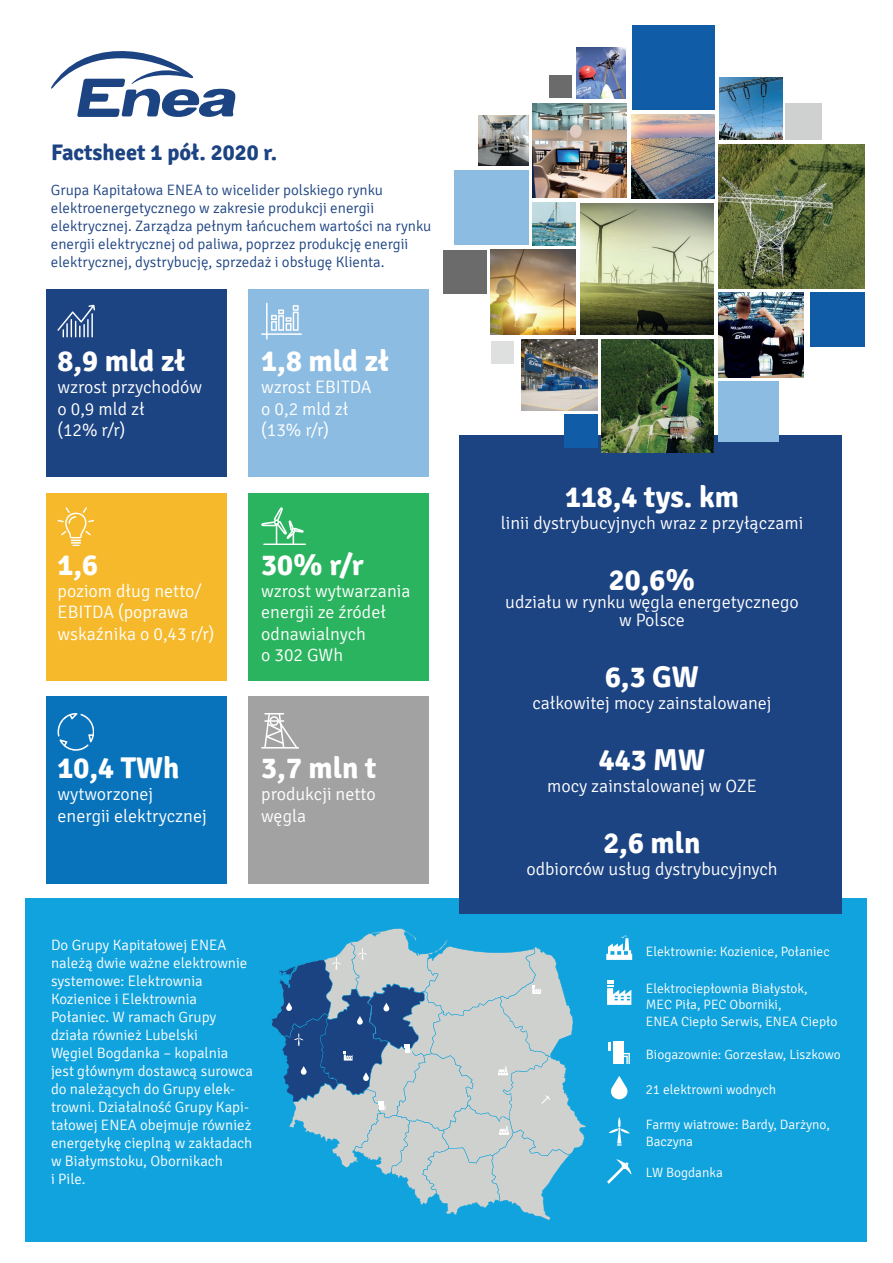
<style>
.page{position:relative;width:893px;height:1263px;background:#fff}
.page>*{position:absolute;margin:0;border:0;box-sizing:border-box;transform-origin:0 0}
.t1{font:700 30px "Signika";color:#fff}
.t2{font:700 22.5px "Signika";color:#1c4382}
.t3{font:300 18px/21.6px "Signika";color:#fff}
.t4{font:300 15px/18px "Signika";color:#fff}
.t5{font:300 15px/18px "Signika";color:#1c4382}
.t6{font:300 13.5px/16.2px "Signika";color:#fff}
</style>
<div class="page">
<div style="left:26px;top:898px;width:841px;height:344px;background:#11a3dd"></div>
<div style="left:459px;top:435px;width:383px;height:478px;background:#1c4382"></div>
<svg style="left:611px;top:1076px;width:16px;height:23px"></svg>
<svg style="left:606px;top:935px;width:26px;height:25px"></svg>
<svg style="left:609px;top:1117px;width:21px;height:28px"></svg>
<svg style="left:607px;top:1159px;width:24px;height:24px"></svg>
<div style="left:613px;top:1042px;width:11px;height:22px;background:#fff"></div>
<svg style="left:609px;top:1042px;width:2px;height:9px"></svg>
<svg style="left:624px;top:1053px;width:6px;height:11px"></svg>
<svg style="left:607px;top:980px;width:24px;height:25px"></svg>
<svg style="left:51px;top:51px;width:185px;height:66px"></svg>
<div style="left:46px;top:289px;width:181px;height:188px;background:#1c4382"></div>
<div style="left:248px;top:289px;width:181px;height:188px;background:#8cbce1"></div>
<div style="left:46px;top:493px;width:181px;height:187px;background:#f5b92b"></div>
<div style="left:248px;top:493px;width:181px;height:187px;background:#2bb45f"></div>
<div style="left:46px;top:697px;width:181px;height:187px;background:#0873bb"></div>
<div style="left:248px;top:697px;width:181px;height:187px;background:#a2a2a3"></div>
<svg style="left:58px;top:305px;width:37px;height:32px"></svg>
<svg style="left:261px;top:303px;width:41px;height:36px"></svg>
<svg style="left:58px;top:507px;width:36px;height:39px"></svg>
<svg style="left:261px;top:507px;width:44px;height:38px"></svg>
<svg style="left:58px;top:713px;width:36px;height:37px"></svg>
<hr style="left:261px;top:747px;width:38px;height:1px;background:#fff">
<svg style="left:264px;top:713px;width:33px;height:34px"></svg>
<svg style="left:271px;top:928px;width:315px;height:292px"></svg>
<div style="left:632px;top:26px;width:82px;height:84px;background:#105ca7"></div>
<div style="left:549px;top:75px;width:23px;height:23px;background:#6c6b6c"></div>
<div style="left:785px;top:103px;width:37px;height:37px;background:#cfd1d0"></div>
<div style="left:454px;top:170px;width:75px;height:75px;background:#8cbce1"></div>
<div style="left:443px;top:250px;width:44px;height:43px;background:#6c6b6c"></div>
<div style="left:810px;top:293px;width:54px;height:54px;background:#105ca7"></div>
<div style="left:491px;top:341px;width:23px;height:23px;background:#dedfdf"></div>
<div style="left:719px;top:382px;width:60px;height:60px;background:#8cbce1"></div>
<div style="left:565px;top:415px;width:33px;height:33px;background:#105ca7"></div>
<img style="left:719px;top:293px;width:85px;height:85px">
<img style="left:720px;top:77px;width:62px;height:63px">
<img style="left:478px;top:115px;width:50px;height:51px">
<img style="left:576px;top:47px;width:50px;height:51px">
<img style="left:580px;top:203px;width:134px;height:131px">
<img style="left:602px;top:339px;width:111px;height:114px">
<img style="left:521px;top:339px;width:77px;height:71px">
<img style="left:632px;top:115px;width:82px;height:84px">
<img style="left:533px;top:203px;width:42px;height:42px">
<img style="left:533px;top:103px;width:93px;height:94px">
<img style="left:490px;top:249px;width:86px;height:86px">
<img style="left:719px;top:145px;width:145px;height:143px">
<p class="t2" style="left:51px;top:139px;width:228px">Factsheet 1 pół. 2020 r.</p>
<p class="t5" style="left:51px;top:181px;width:382px">Grupa Kapitałowa ENEA to wicelider polskiego rynku elektroenergetycznego w zakresie produkcji energii elektrycznej. Zarządza pełnym łańcuchem wartości na rynku energii elektrycznej od paliwa, poprzez produkcję energii elektrycznej, dystrybucję, sprzedaż i obsługę Klienta.</p>
<h1 class="t1" style="left:58px;top:343px;width:129px">8,9 mld zł</h1>
<p class="t3" style="left:58px;top:376px;width:146px">wzrost przychodów o 0,9 mld zł<br>(12% r/r)</p>
<h1 class="t1" style="left:58px;top:547px;width:42px">1,6</h1>
<p class="t3" style="left:58px;top:580px;width:158px">poziom dług netto/<br>EBITDA (poprawa wskaźnika o 0,43 r/r)</p>
<h1 class="t1" style="left:58px;top:750px;width:123px">10,4 TWh</h1>
<p class="t3" style="left:58px;top:783px;width:151px">wytworzonej energii elektrycznej</p>
<h1 class="t1" style="left:261px;top:343px;width:129px">1,8 mld zł</h1>
<p class="t3" style="left:261px;top:376px;width:112px">wzrost EBITDA o 0,2 mld zł (13% r/r)</p>
<h1 class="t1" style="left:261px;top:547px;width:104px">30% r/r</h1>
<p class="t3" style="left:261px;top:580px;width:151px">wzrost wytwarzania energii ze źródeł odnawialnych<br>o 302 GWh</p>
<h1 class="t1" style="left:261px;top:750px;width:117px">3,7 mln t</h1>
<p class="t3" style="left:261px;top:783px;width:116px">produkcji netto węgla</p>
<p class="t4" style="left:51px;top:936px;width:203px">Do Grupy Kapitałowej ENEA należą dwie ważne elektrownie systemowe: Elektrownia<br>Kozienice i Elektrownia<br>Połaniec. W ramach Grupy działa również Lubelski<br>Węgiel Bogdanka – kopalnia jest głównym dostawcą surowca do należących do Grupy elek&shy;trowni. Działalność Grupy Kapi&shy;tałowej ENEA obejmuje również energetykę cieplną w zakładach w Białymstoku, Obornikach<br>i Pile.</p>
<h1 class="t1" style="left:565px;top:479px;width:175px">118,4 tys. km</h1>
<p class="t3" style="left:501px;top:512px;width:304px">linii dystrybucyjnych wraz z przyłączami</p>
<h1 class="t1" style="left:609px;top:562px;width:88px">20,6%</h1>
<p class="t3" style="left:505px;top:593px;width:295px;line-height:18px;text-align:center">udziału w rynku węgla energetycznego w Polsce</p>
<h1 class="t1" style="left:605px;top:659px;width:95px">6,3 GW</h1>
<p class="t3" style="left:532px;top:692px;width:241px">całkowitej mocy zainstalowanej</p>
<h1 class="t1" style="left:599px;top:742px;width:108px">443 MW</h1>
<p class="t3" style="left:547px;top:775px;width:211px">mocy zainstalowanej w OZE</p>
<h1 class="t1" style="left:603px;top:825px;width:99px">2,6 mln</h1>
<p class="t3" style="left:526px;top:858px;width:253px">odbiorców usług dystrybucyjnych</p>
<p class="t6" style="left:646px;top:944px;width:185px">Elektrownie: Kozienice, Połaniec</p>
<p class="t6" style="left:646px;top:981px;width:193px">Elektrociepłownia Białystok,<br>MEC Piła, PEC Oborniki,<br>ENEA Ciepło Serwis, ENEA Ciepło</p>
<p class="t6" style="left:646px;top:1046px;width:197px">Biogazownie: Gorzesław, Liszkowo</p>
<p class="t6" style="left:646px;top:1082px;width:132px">21 elektrowni wodnych</p>
<p class="t6" style="left:646px;top:1117px;width:186px">Farmy wiatrowe: Bardy, Darżyno,<br>Baczyna</p>
<p class="t6" style="left:646px;top:1165px;width:79px">LW Bogdanka</p>
</div>
